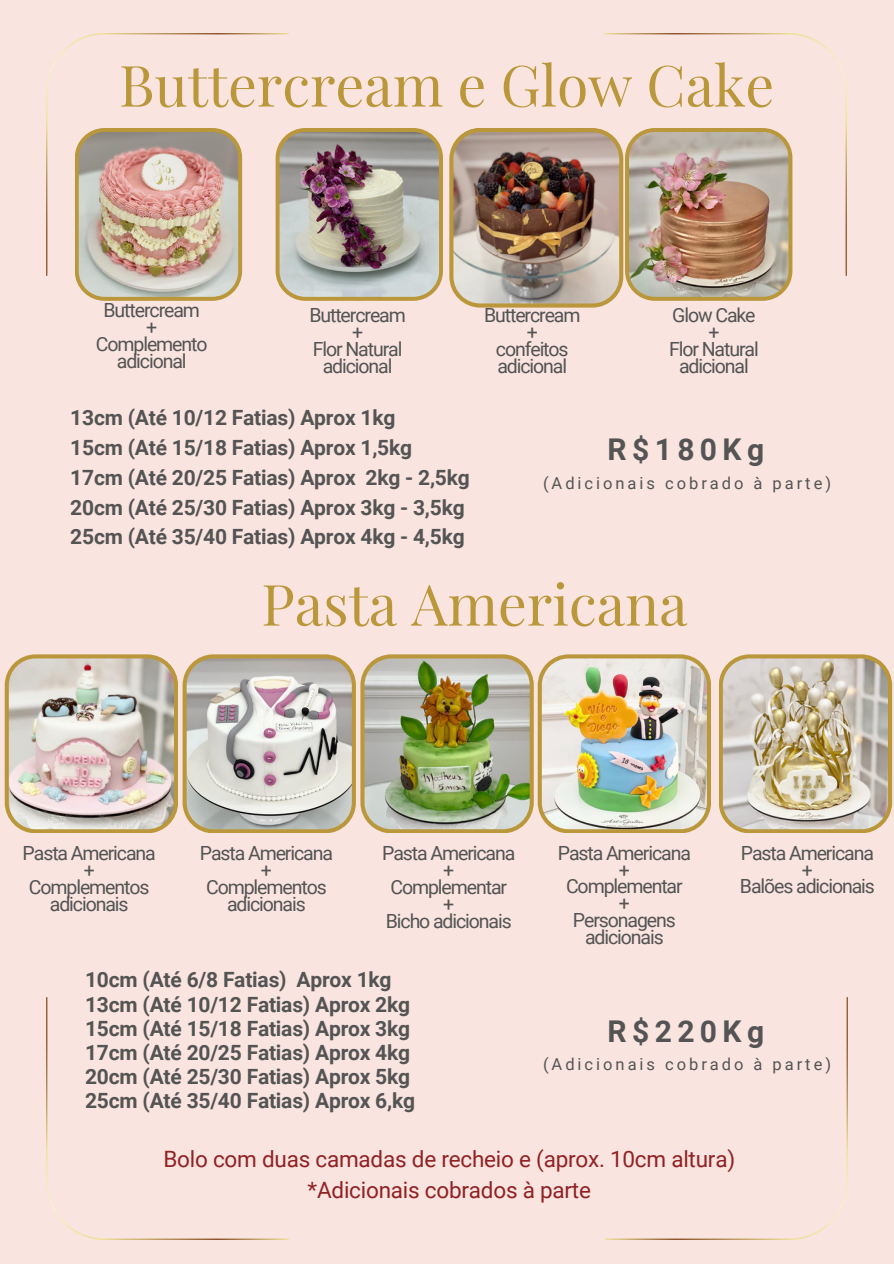
<style>
.page{position:relative;width:894px;height:1264px;background:#fff}
.page>*{position:absolute;margin:0;border:0;box-sizing:border-box;transform-origin:0 0}
.t1{font:57px "Playfair Display";color:#bb973b}
.t2{font:700 30px "Roboto";letter-spacing:.18em;color:#545454}
.t3{font:22.5px/31.5px "Roboto";letter-spacing:-.01em;color:#902124;text-align:center}
.t4{font:700 21px "Roboto";letter-spacing:-.01em;color:#545454}
.t5{font:19.5px/16.8px "Roboto";letter-spacing:-.055em;color:#545454;text-align:center}
.t6{font:16.5px "Roboto";letter-spacing:.18em;color:#545454}
</style>
<div class="page">
<div style="left:0;top:0;width:893px;height:1263px;background:#f9e4df"></div>
<img style="left:46px;top:997px;width:242px;height:242px">
<img style="left:605px;top:997px;width:242px;height:242px">
<img style="left:46px;top:34px;width:242px;height:242px">
<img style="left:604px;top:34px;width:242px;height:242px">
<img style="left:75px;top:128px;width:167px;height:173px">
<img style="left:275px;top:128px;width:168px;height:173px">
<img style="left:719px;top:654px;width:172px;height:179px">
<img style="left:5px;top:654px;width:705px;height:179px">
<img style="left:449px;top:128px;width:343px;height:179px">
<p class="t1" style="left:119px;top:45px;width:656px">Buttercream e Glow Cake</p>
<p class="t5" style="left:96px;top:302px;width:113px">Buttercream +<br>Complemento adicional</p>
<h4 class="t5" style="left:309px;top:307px;width:98px">Buttercream +<br>Flor Natural adicional</h4>
<p class="t4" style="left:70px;top:406px;width:326px">13cm (Até 10/12 Fatias) Aprox 1kg</p>
<p class="t4" style="left:70px;top:465px;width:401px">17cm (Até 20/25 Fatias) Aprox 2kg - 2,5kg</p>
<p class="t4" style="left:70px;top:495px;width:396px">20cm (Até 25/30 Fatias) Aprox 3kg - 3,5kg</p>
<h4 class="t4" style="left:70px;top:525px;width:396px">25cm (Até 35/40 Fatias) Aprox 4kg - 4,5kg</h4>
<p class="t4" style="left:70px;top:435px;width:343px">15cm (Até 15/18 Fatias) Aprox 1,5kg</p>
<h4 class="t5" style="left:484px;top:307px;width:98px">Buttercream +<br>confeitos adicional</h4>
<p class="t5" style="left:669px;top:307px;width:91px">Glow Cake +<br>Flor Natural adicional</p>
<h1 class="t2" style="left:607px;top:432px;width:158px">R$180Kg</h1>
<p class="t6" style="left:543px;top:473px;width:289px">(Adicionais cobrado à parte)</p>
<p class="t1" style="left:261px;top:564px;width:427px">Pasta Americana</p>
<h2 class="t5" style="left:23px;top:845px;width:135px">Pasta Americana +<br>Complementos adicionais</h2>
<p class="t5" style="left:200px;top:845px;width:135px">Pasta Americana +<br>Complementos adicionais</p>
<p class="t5" style="left:557px;top:844px;width:135px">Pasta Americana +<br>Complementar<br>+<br>Personagens adicionais</p>
<h2 class="t5" style="left:739px;top:844px;width:136px">Pasta Americana +<br>Balões adicionais</h2>
<h2 class="t5" style="left:382px;top:845px;width:135px">Pasta Americana +<br>Complementar<br>+<br>Bicho adicionais</h2>
<h2 class="t4" style="left:85px;top:967px;width:308px">10cm (Até 6/8 Fatias) Aprox 1kg</h2>
<p class="t4" style="left:85px;top:1016px;width:326px">15cm (Até 15/18 Fatias) Aprox 3kg</p>
<p class="t4" style="left:85px;top:992px;width:326px">13cm (Até 10/12 Fatias) Aprox 2kg</p>
<h3 class="t4" style="left:85px;top:1040px;width:326px">17cm (Até 20/25 Fatias) Aprox 4kg</h3>
<h1 class="t4" style="left:85px;top:1064px;width:326px">20cm (Até 25/30 Fatias) Aprox 5kg</h1>
<p class="t4" style="left:85px;top:1088px;width:331px">25cm (Até 35/40 Fatias) Aprox 6,kg</p>
<p class="t2" style="left:607px;top:1014px;width:158px">R$220Kg</p>
<p class="t6" style="left:543px;top:1055px;width:289px">(Adicionais cobrado à parte)</p>
<h2 class="t3" style="left:163px;top:1143px;width:573px">Bolo com duas camadas de recheio e (aprox. 10cm altura) *Adicionais cobrados à parte</h2>
</div>
